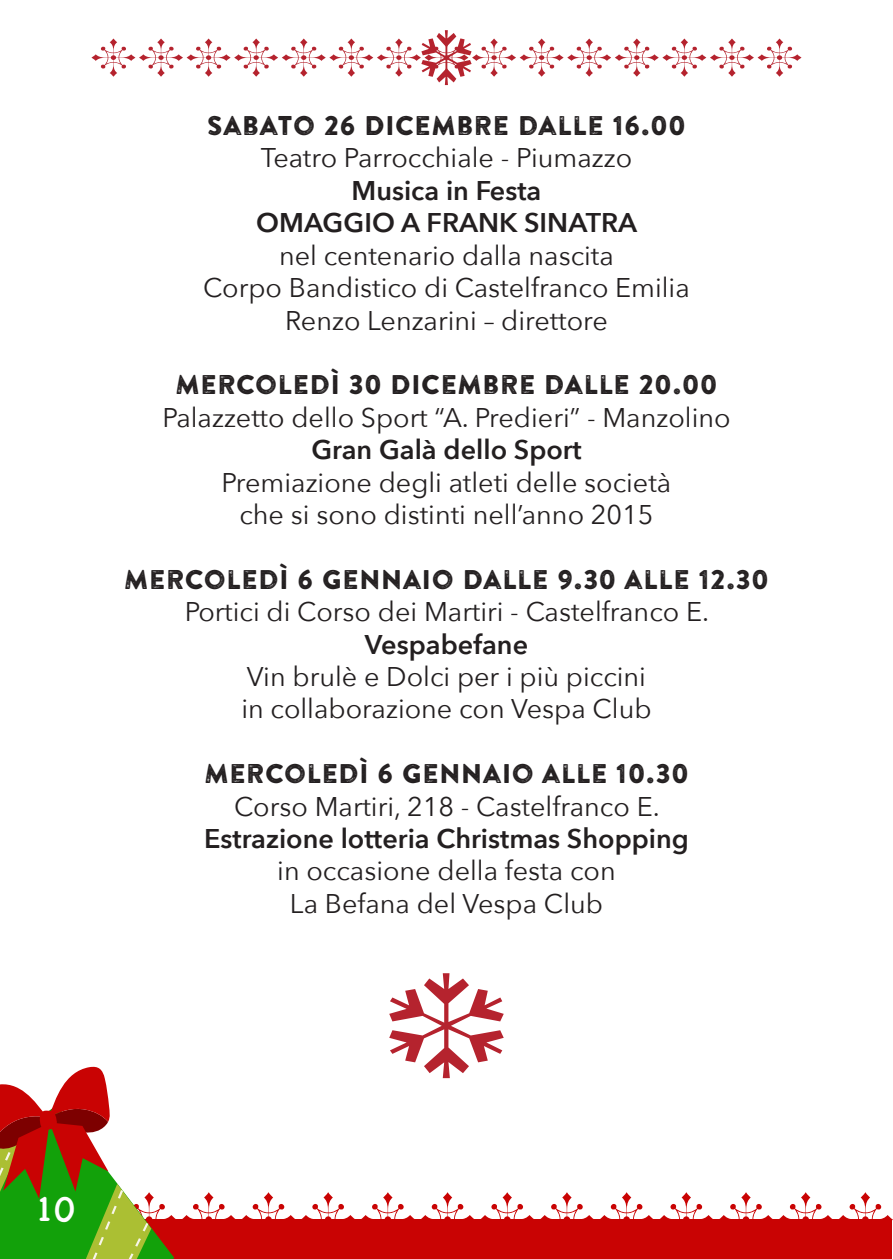
<style>
.page{position:relative;width:893px;height:1259px;background:#fff}
.page>*{position:absolute;margin:0;border:0;box-sizing:border-box;transform-origin:0 0}
.t1{font:36px "Chalkboard SE";color:#fff}
.t2{font:27px "Avenir Next";color:#231f20}
.t3{font:27px "Brandon Printed One";color:#231f20}
.t4{font:600 27px "Avenir Next";color:#231f20}
</style>
<div class="page">
<svg style="left:91px;top:30px;width:710px;height:55px"></svg>
<svg style="left:0;top:973px;width:893px;height:286px"></svg>
<p class="t3" style="left:207px;top:108px;width:481px">SABATO 26 DICEMBRE DALLE 16.00</p>
<p class="t2" style="left:261px;top:135px;width:373px">Teatro Parrocchiale - Piumazzo</p>
<p class="t4" style="left:351px;top:167px;width:191px">Musica in Festa</p>
<p class="t4" style="left:256px;top:200px;width:382px">OMAGGIO A FRANK SINATRA</p>
<p class="t2" style="left:279px;top:232px;width:336px">nel centenario dalla nascita</p>
<p class="t2" style="left:203px;top:265px;width:488px">Corpo Bandistico di Castelfranco Emilia</p>
<p class="t2" style="left:285px;top:297px;width:324px">Renzo Lenzarini – direttore</p>
<p class="t3" style="left:175px;top:368px;width:544px">MERCOLEDÌ 30 DICEMBRE DALLE 20.00</p>
<p class="t2" style="left:162px;top:394px;width:570px">Palazzetto dello Sport “A. Predieri” - Manzolino</p>
<p class="t4" style="left:311px;top:426px;width:272px">Gran Galà dello Sport</p>
<p class="t2" style="left:222px;top:459px;width:451px">Premiazione degli atleti delle società</p>
<p class="t2" style="left:239px;top:492px;width:416px">che si sono distinti nell’anno 2015</p>
<p class="t3" style="left:124px;top:562px;width:646px">MERCOLEDÌ 6 GENNAIO DALLE 9.30 ALLE 12.30</p>
<p class="t2" style="left:185px;top:589px;width:526px">Portici di Corso dei Martiri - Castelfranco E.</p>
<p class="t4" style="left:365px;top:621px;width:165px">Vespabefane</p>
<p class="t2" style="left:247px;top:654px;width:401px">Vin brulè e Dolci per i più piccini</p>
<p class="t2" style="left:241px;top:686px;width:412px">in collaborazione con Vespa Club</p>
<p class="t3" style="left:204px;top:756px;width:486px">MERCOLEDÌ 6 GENNAIO ALLE 10.30</p>
<p class="t2" style="left:234px;top:783px;width:427px">Corso Martiri, 218 - Castelfranco E.</p>
<p class="t4" style="left:204px;top:815px;width:486px">Estrazione lotteria Christmas Shopping</p>
<p class="t2" style="left:277px;top:848px;width:340px">in occasione della festa con</p>
<p class="t2" style="left:290px;top:880px;width:315px">La Befana del Vespa Club</p>
<h1 class="t1" style="left:34px;top:1177px;width:42px">10</h1>
</div>
